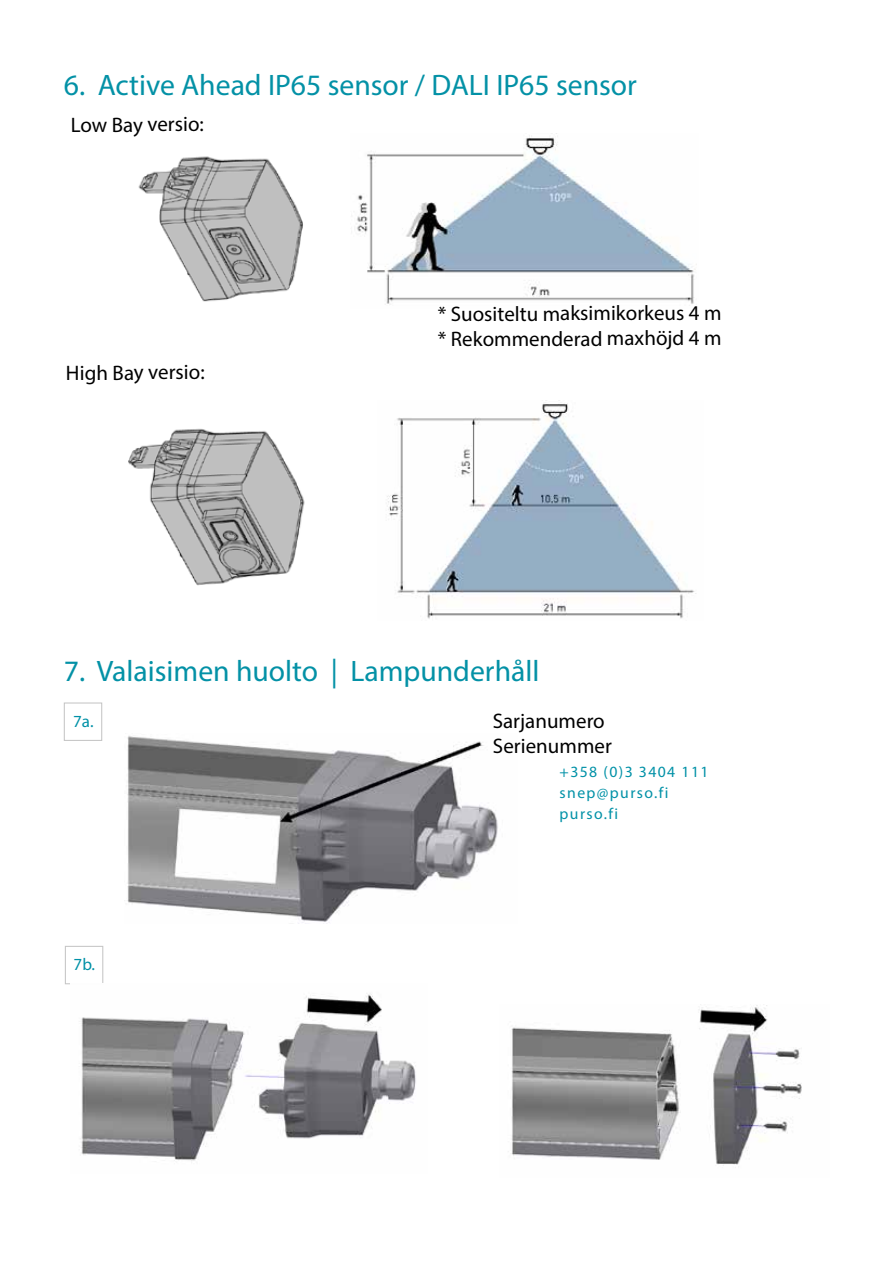
<style>
.page{position:relative;width:893px;height:1263px;background:#fff}
.page>*{position:absolute;margin:0;border:0;box-sizing:border-box;transform-origin:0 0}
.t1{font:29.7px "Myriad Pro";color:#0391a6}
.t2{font:21px/25.2px "Myriad Pro";letter-spacing:-.005em;color:#000}
.t3{font:17.1px "Myriad Pro";color:#0091a7}
.t4{font:15.75px/21.1px "Myriad Pro";letter-spacing:.09em;color:#0091a7}
</style>
<div class="page">
<img style="left:127px;top:736px;width:371px;height:187px">
<div style="left:64px;top:702px;width:38px;height:39px;border:1px solid #c6c6c6"></div>
<div style="left:65px;top:946px;width:38px;height:38px;border:1px solid #c6c6c6"></div>
<img style="left:508px;top:1004px;width:294px;height:162px">
<img style="left:71px;top:983px;width:345px;height:178px">
<img style="left:138px;top:156px;width:165px;height:146px">
<img style="left:128px;top:428px;width:177px;height:158px">
<img style="left:356px;top:135px;width:341px;height:170px">
<img style="left:387px;top:400px;width:309px;height:219px">
<h1 class="t1" style="left:64px;top:66px;width:575px">6. Active Ahead IP65 sensor / DALI IP65 sensor</h1>
<p class="t2" style="left:71px;top:111px;width:135px">Low Bay versio:</p>
<p class="t2" style="left:66px;top:359px;width:140px">High Bay versio:</p>
<p class="t2" style="left:438px;top:300px;width:286px">* Suositeltu maksimikorkeus 4 m * Rekommenderad maxhöjd 4 m</p>
<h1 class="t1" style="left:64px;top:653px;width:477px">7. Valaisimen huolto | Lampunderhåll</h1>
<p class="t2" style="left:493px;top:708px;width:121px">Sarjanumero<br>Serienummer</p>
<p class="t4" style="left:560px;top:761px;width:150px">+358 (0)3 3404 111 snep@purso.fi purso.fi</p>
<p class="t3" style="left:73px;top:711px;width:22px">7a.</p>
<p class="t3" style="left:74px;top:954px;width:23px">7b.</p>
</div>
